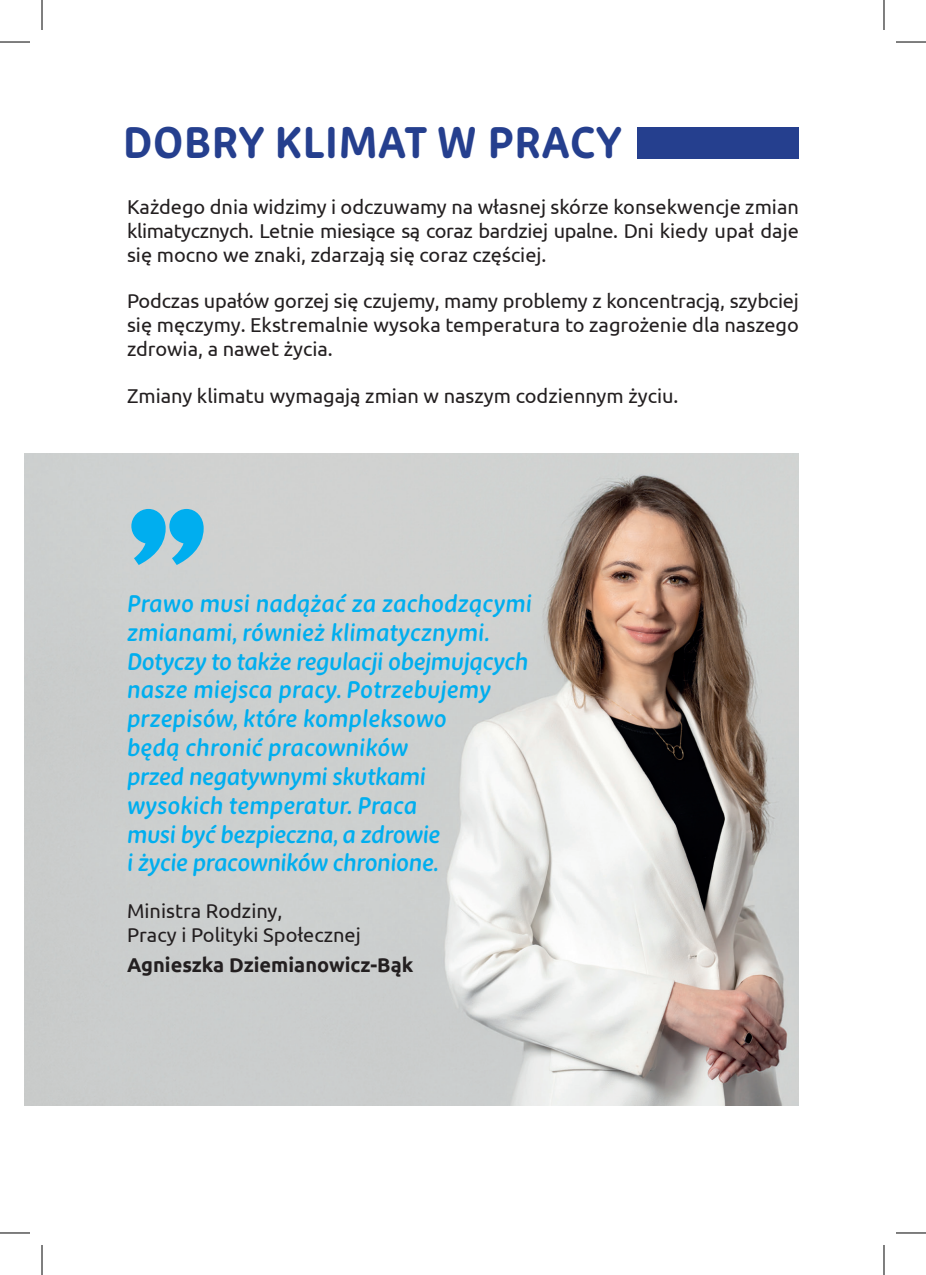
<style>
.page{position:relative;width:926px;height:1275px;background:#fff}
.page>*{position:absolute;margin:0;border:0;box-sizing:border-box;transform-origin:0 0}
.t1{font:900 144px "Acme Gothic";color:#00aeef}
.t2{font:700 44px "New Zen";color:#253f8e}
.t3{font:italic 600 24px/28.8px "New Zen";letter-spacing:-.005em;color:#00aeef}
.t4{font:20px/24px "Ubuntu";color:#231f20;text-align:justify}
.t5{font:700 20px "Ubuntu";color:#231f20}
</style>
<div class="page">
<img style="left:25px;top:453px;width:773px;height:652px">
<div style="left:637px;top:127px;width:162px;height:31px;background:#253f8e"></div>
<hr style="left:0;top:42px;width:30px;height:1px;background:#000">
<hr style="left:896px;top:42px;width:30px;height:1px;background:#000">
<hr style="left:0;top:1232px;width:30px;height:1px;background:#000">
<hr style="left:896px;top:1232px;width:30px;height:1px;background:#000">
<hr style="left:42px;top:0;width:1px;height:30px;background:#000">
<hr style="left:42px;top:1245px;width:1px;height:30px;background:#000">
<hr style="left:884px;top:0;width:1px;height:30px;background:#000">
<hr style="left:884px;top:1245px;width:1px;height:30px;background:#000">
<h2 class="t2" style="left:123px;top:116px;width:501px">DOBRY KLIMAT W PRACY</h2>
<p class="t4" style="left:127px;top:195px;width:673px">Każdego dnia widzimy i odczuwamy na własnej skórze konsekwencje zmian klimatycznych. Letnie miesiące są coraz bardziej upalne. Dni kiedy upał daje się mocno we znaki, zdarzają się coraz częściej.</p>
<p class="t4" style="left:127px;top:289px;width:673px">Podczas upałów gorzej się czujemy, mamy problemy z koncentracją, szybciej się męczymy. Ekstremalnie wysoka temperatura to zagrożenie dla naszego zdrowia, a nawet życia.</p>
<p class="t4" style="left:127px;top:383px;width:553px">Zmiany klimatu wymagają zmian w naszym codziennym życiu.</p>
<h1 class="t1" style="left:127px;top:381px;width:82px">„</h1>
<p class="t3" style="left:127px;top:589px;width:406px">Prawo musi nadążać za zachodzącymi zmianami, również klimatycznymi.<br>Dotyczy to także regulacji obejmujących nasze miejsca pracy. Potrzebujemy przepisów, które kompleksowo<br>będą chronić pracowników<br>przed negatywnymi skutkami<br>wysokich temperatur. Praca<br>musi być bezpieczna, a zdrowie<br>i życie pracowników chronione.</p>
<p class="t4" style="left:127px;top:898px;width:235px">Ministra Rodziny,<br>Pracy i Polityki Społecznej</p>
<p class="t5" style="left:127px;top:953px;width:288px">Agnieszka Dziemianowicz-Bąk</p>
</div>
